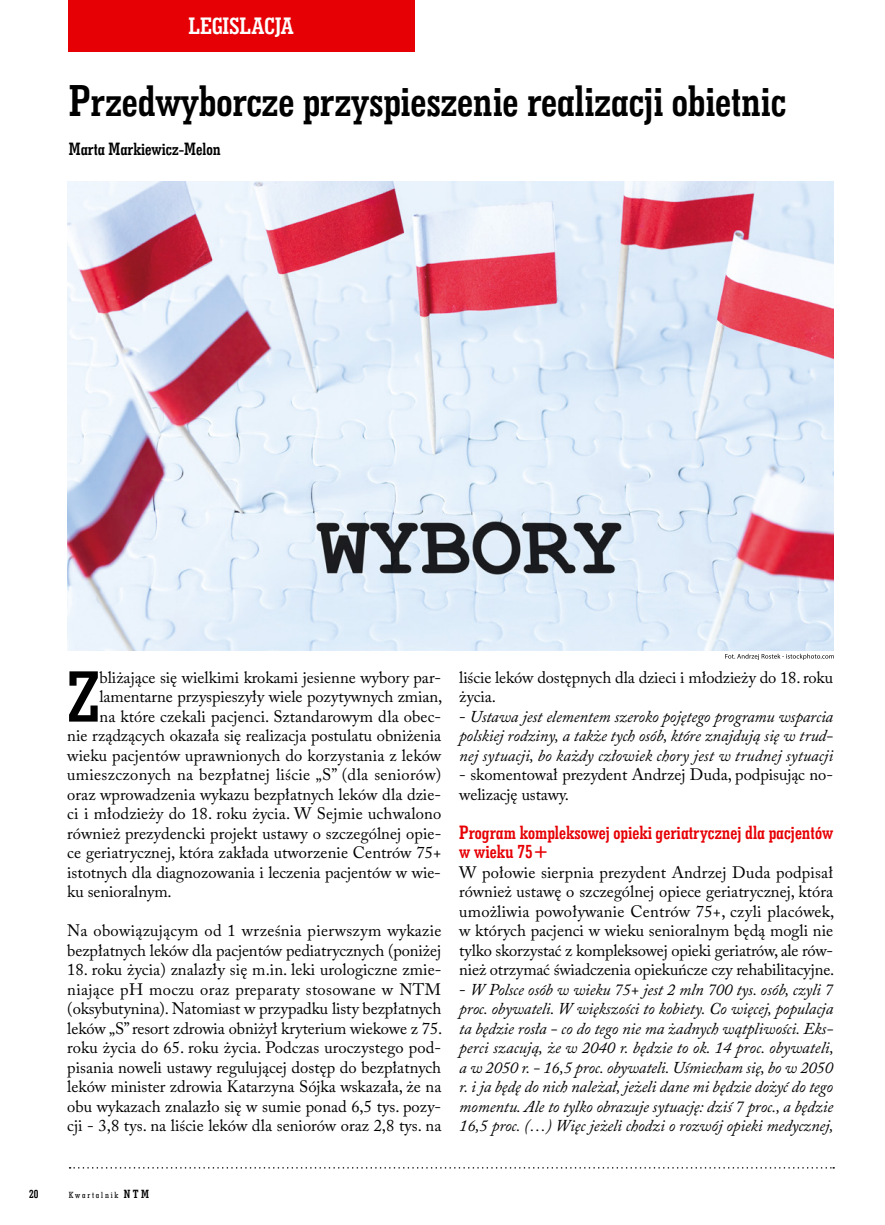
<style>
.page{position:relative;width:885px;height:1225px;background:#fff}
.page>*{position:absolute;margin:0;border:0;box-sizing:border-box;transform-origin:0 0}
.t1{font:73.8px "Geo Slab 703 Bd Cn EU Normal";color:#000}
.t2{font:45px "Geo Slab 703 Bd Cn EU Normal";letter-spacing:-.005em;color:#000}
.t3{font:24px "Geo Slab 703 Bd Cn EU Normal";color:#fff}
.t4{font:19.5px/19.5px "Geo Slab 703 Bd Cn EU Normal";color:#e60005}
.t5{font:18px "Geo Slab 703 Bd Cn EU Normal";color:#000}
.t6{font:16.5px/19.5px "Adobe Caslon Pro";color:#000}
.t7{font:italic 16.5px/19.5px "Adobe Caslon Pro";letter-spacing:.005em;color:#000;text-align:justify}
.t8{font:16.5px "Adobe Caslon Pro";letter-spacing:.02em;color:#000}
.t9{font:12px "Geo Slab 703 Bd Cn EU Normal";color:#000}
.t10{font:9px "Geo Slab 703 Md Cn EU Normal";letter-spacing:.2em;color:#000}
.s1{font-style:normal}
.s2{font-family:"Geo Slab 703 Bd Cn EU Normal";font-size:12px}
</style>
<div class="page">
<svg style="left:70px;top:1167px;width:764px;height:1px"></svg>
<div style="left:68px;top:0;width:347px;height:51px;background:#e60005"></div>
<img style="left:67px;top:181px;width:766px;height:470px">
<svg style="left:725px;top:654px;width:108px;height:6px"></svg>
<h3 class="t3" style="left:188px;top:11px;width:106px">LEGISLACJA</h3>
<h2 class="t2" style="left:69px;top:72px;width:719px">Przedwyborcze przyspieszenie realizacji obietnic</h2>
<p class="t5" style="left:69px;top:138px;width:153px">Marta Markiewicz-Melon</p>
<h1 class="t1" style="left:67px;top:650px;width:34px">Z</h1>
<p class="t6" style="left:99px;top:667px;width:343px">bliżające się wielkimi krokami jesienne wybory par-</p>
<p class="t6" style="left:99px;top:686px;width:344px">lamentarne przyspieszyły wiele pozytywnych zmian,</p>
<p class="t6" style="left:99px;top:706px;width:343px">na które czekali pacjenci. Sztandarowym dla obec-</p>
<p class="t6" style="left:67px;top:725px;width:375px">nie rządzących okazała się realizacja postulatu obniżenia</p>
<p class="t6" style="left:67px;top:745px;width:375px">wieku pacjentów uprawnionych do korzystania z leków</p>
<p class="t8" style="left:67px;top:765px;width:375px">umieszczonych na bezpłatnej liście „S” (dla seniorów)</p>
<p class="t6" style="left:67px;top:784px;width:375px">oraz wprowadzenia wykazu bezpłatnych leków dla dzie-</p>
<p class="t6" style="left:67px;top:803px;width:375px">ci i młodzieży do 18. roku życia. W Sejmie uchwalono</p>
<p class="t6" style="left:67px;top:823px;width:375px">również prezydencki projekt ustawy o szczególnej opie-</p>
<p class="t6" style="left:67px;top:842px;width:375px">ce geriatrycznej, która zakłada utworzenie Centrów 75+</p>
<p class="t6" style="left:67px;top:862px;width:375px">istotnych dla diagnozowania i leczenia pacjentów w wie-</p>
<p class="t6" style="left:67px;top:881px;width:106px">ku senioralnym.</p>
<p class="t6" style="left:67px;top:920px;width:375px">Na obowiązującym od 1 września pierwszym wykazie bezpłatnych leków dla pacjentów pediatrycznych (poniżej</p>
<p class="t6" style="left:67px;top:959px;width:376px;text-align:justify">18. roku życia) znalazły się m.in. leki urologiczne zmie&shy;niające pH moczu oraz preparaty stosowane w NTM (oksybutynina). Natomiast w przypadku listy bezpłatnych leków „S” resort zdrowia obniżył kryterium wiekowe z 75. roku życia do 65. roku życia. Podczas uroczystego pod&shy;pisania noweli ustawy regulującej dostęp do bezpłatnych leków minister zdrowia Katarzyna Sójka wskazała, że na obu wykazach znalazło się w sumie ponad 6,5 tys. pozy&shy;cji - 3,8 tys. na liście leków dla seniorów oraz 2,8 tys. na</p>
<p class="t6" style="left:459px;top:667px;width:375px">liście leków dostępnych dla dzieci i młodzieży do 18. roku życia.</p>
<p class="t7" style="left:459px;top:706px;width:375px"><span class="s1">-</span> Ustawa jest elementem szeroko pojętego programu wsparcia polskiej rodziny, a także tych osób, które znajdują się w trud&shy;nej sytuacji, bo każdy człowiek chory jest w trudnej sytuacji</p>
<p class="t6" style="left:459px;top:764px;width:375px">- skomentował prezydent Andrzej Duda, podpisując no&shy;welizację ustawy.</p>
<p class="t4" style="left:459px;top:821px;width:375px">Program kompleksowej opieki geriatrycznej dla pacjentów w wieku 75+</p>
<p class="t6" style="left:459px;top:862px;width:376px;text-align:justify">W połowie sierpnia prezydent Andrzej Duda podpisał również ustawę o szczególnej opiece geriatrycznej, która umożliwia powoływanie Centrów 75+, czyli placówek, w których pacjenci w wieku senioralnym będą mogli nie tylko skorzystać z kompleksowej opieki geriatrów, ale rów&shy;nież otrzymać świadczenia opiekuńcze czy rehabilitacyjne.</p>
<p class="t7" style="left:459px;top:979px;width:376px"><span class="s1">-</span> W Polsce osób w wieku 75+ jest 2 mln 700 tys. osób, czyli 7 proc. obywateli. W większości to kobiety. Co więcej, populacja ta będzie rosła - co do tego nie ma żadnych wątpliwości. Eks&shy;perci szacują, że w 2040 r. będzie to ok. 14 proc. obywateli, a w 2050 r. - 16,5 proc. obywateli. Uśmiecham się, bo w 2050 r. i ja będę do nich należał, jeżeli dane mi będzie dożyć do tego momentu. Ale to tylko obrazuje sytuację: dziś 7 proc., a będzie 16,5 proc. (…) Więc jeżeli chodzi o rozwój opieki medycznej,</p>
<p class="t9" style="left:29px;top:1186px;width:11px">20</p>
<p class="t10" style="left:69px;top:1189px;width:82px">Kwartalnik <span class="s2">NTM</span></p>
</div>
